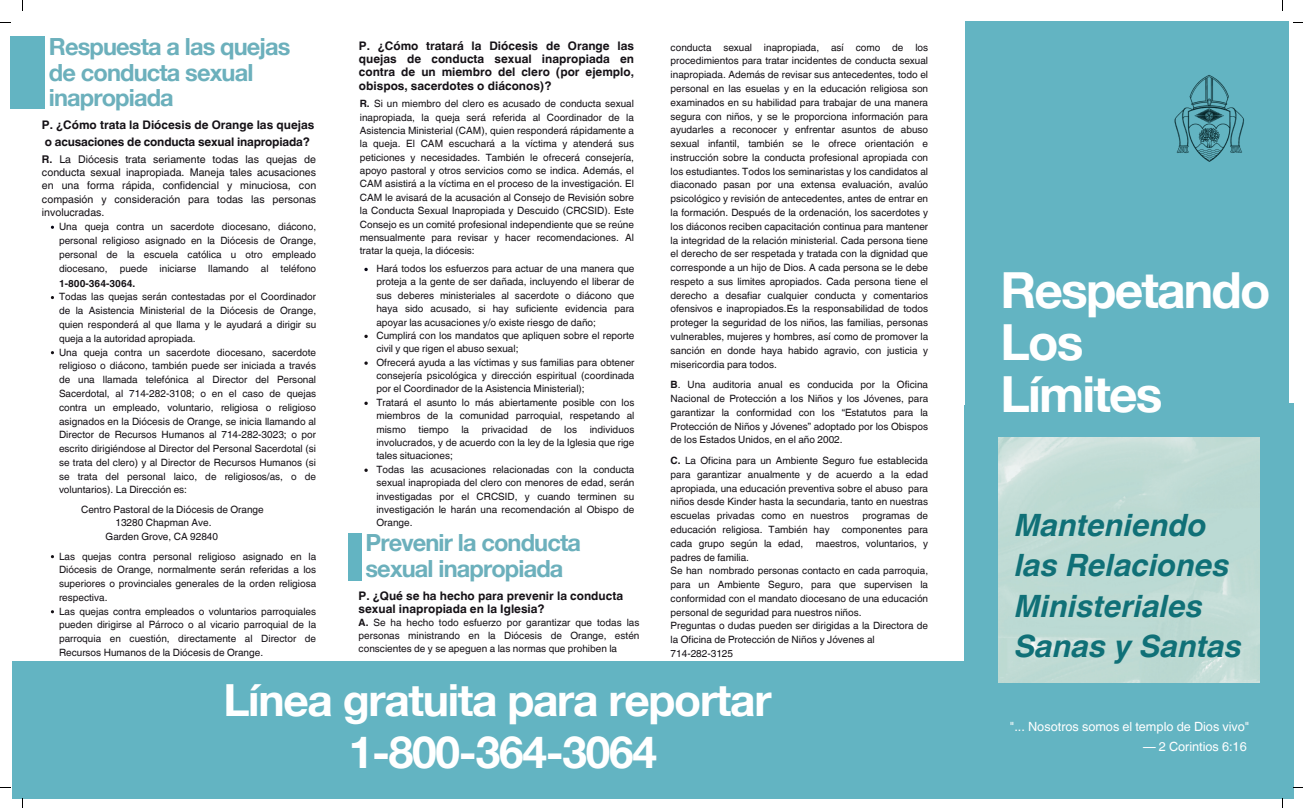
<style>
.page{position:relative;width:1303px;height:808px;background:#fff}
.page>*{position:absolute;margin:0;border:0;box-sizing:border-box;transform-origin:0 0}
.t1{font:700 49.75px/52.2px "Helvetica Neue";letter-spacing:-.035em;color:#fff}
.t2{font:700 44.25px/52.2px "Helvetica Neue";letter-spacing:-.03em;color:#fff;text-align:center}
.t3{font:italic 700 30.75px/40.5px "Helvetica World";color:#107077}
.t4{font:700 23.62px/25.6px "Helvetica Neue";letter-spacing:-.035em;color:#6cb0bc}
.t5{font:12.62px "Helvetica World";color:#fff}
.t6{font:700 11.75px/13.2px "Helvetica World";color:#151116}
.t7{font:10.62px/13.2px "Helvetica World";color:#151116;text-align:justify}
.t8{font:10px/13.8px "Helvetica World";color:#151116;text-align:justify}
.t9{font:700 10px "Helvetica World";color:#151116}
.s1{font-weight:700}
</style>
<div class="page">
<div style="left:964px;top:22px;width:324px;height:415px;background:#63b4c2"></div>
<img style="left:1174px;top:75px;width:70px;height:87px">
<img style="left:998px;top:437px;width:262px;height:246px">
<div style="left:964px;top:405px;width:34px;height:319px;background:#63b4c2"></div>
<div style="left:981px;top:683px;width:312px;height:115px;background:#63b4c2"></div>
<div style="left:1260px;top:403px;width:33px;height:308px;background:#63b4c2"></div>
<div style="left:10px;top:36px;width:35px;height:73px;background:#63b4c2"></div>
<svg style="left:364px;top:268px;width:4px;height:3px"></svg>
<svg style="left:364px;top:335px;width:4px;height:3px"></svg>
<svg style="left:364px;top:361px;width:4px;height:4px"></svg>
<svg style="left:364px;top:401px;width:4px;height:4px"></svg>
<svg style="left:364px;top:468px;width:4px;height:4px"></svg>
<div style="left:12px;top:661px;width:969px;height:137px;background:#63b4c2"></div>
<div style="left:348px;top:532px;width:13px;height:48px;background:#63b4c2"></div>
<h3 class="t4" style="left:49px;top:33px;width:243px">Respuesta a las quejas de conducta sexual inapropiada</h3>
<p class="t6" style="left:42px;top:116px;width:274px;line-height:16.9px">P. ¿Cómo trata la Diócesis de Orange las quejas o acusaciones de conducta sexual inapropiada?</p>
<p class="t7" style="left:42px;top:152px;width:276px"><span class="s1">R.</span> La Diócesis trata seriamente todas las quejas de conducta sexual inapropiada. Maneja tales acusaciones en una forma rápida, confidencial y minuciosa, con compasión y consideración para todas las personas involucradas.</p>
<p class="t8" style="left:59px;top:220px;width:259px">Una queja contra un sacerdote diocesano, diácono, personal religioso asignado en la Diócesis de Orange, personal de la escuela católica u otro empleado diocesano, puede iniciarse llamando al teléfono</p>
<p class="t9" style="left:59px;top:277px;width:78px">1-800-364-3064.</p>
<p class="t8" style="left:59px;top:290px;width:259px;text-align:left">Todas las quejas serán contestadas por el Coordinador de la Asistencia Ministerial de la Diócesis de Orange, quien responderá al que llama y le ayudará a dirigir su queja a la autoridad apropiada.<br>Una queja contra un sacerdote diocesano, sacerdote religioso o diácono, también puede ser iniciada a través de una llamada telefónica al Director del Personal Sacerdotal, al 714-282-3108; o en el caso de quejas contra un empleado, voluntario, religiosa o religioso asignados en la Diócesis de Orange, se inicia llamando al Director de Recursos Humanos al 714-282-3023; o por escrito dirigiéndose al Director del Personal Sacerdotal (si se trata del clero) y al Director de Recursos Humanos (si se trata del personal laico, de religiosos/as, o de voluntarios). La Dirección es:</p>
<p class="t6" style="left:359px;top:39px;width:277px;text-align:justify">P. ¿Cómo tratará la Diócesis de Orange las quejas de conducta sexual inapropiada en contra de un miembro del clero (por ejemplo, obispos, sacerdotes o diáconos)?</p>
<p class="t8" style="left:360px;top:97px;width:276px;line-height:13.4px"><span class="s1">R.</span> Si un miembro del clero es acusado de conducta sexual inapropiada, la queja será referida al Coordinador de la Asistencia Ministerial (CAM), quien responderá rápidamente a la queja. El CAM escuchará a la víctima y atenderá sus peticiones y necesidades. También le ofrecerá consejería, apoyo pastoral y otros servicios como se indica. Además, el CAM asistirá a la víctima en el proceso de la investigación. El CAM le avisará de la acusación al Consejo de Revisión sobre la Conducta Sexual Inapropiada y Descuido (CRCSID). Este Consejo es un comité profesional independiente que se reúne mensualmente para revisar y hacer recomendaciones. Al tratar la queja, la diócesis:</p>
<p class="t8" style="left:376px;top:262px;width:259px;line-height:13.4px;text-align:left">Hará todos los esfuerzos para actuar de una manera que proteja a la gente de ser dañada, incluyendo el liberar de sus deberes ministeriales al sacerdote o diácono que haya sido acusado, si hay suficiente evidencia para apoyar las acusaciones y/o existe riesgo de daño; Cumplirá con los mandatos que apliquen sobre el reporte civil y que rigen el abuso sexual;<br>Ofrecerá ayuda a las víctimas y sus familias para obtener consejería psicológica y dirección espiritual (coordinada por el Coordinador de la Asistencia Ministerial);<br>Tratará el asunto lo más abiertamente posible con los miembros de la comunidad parroquial, respetando al mismo</p>
<p class="t8" style="left:670px;top:40px;width:259px">conducta sexual inapropiada, así como de los procedimientos para tratar incidentes de conducta sexual inapropiada. Además de revisar sus antecedentes, todo el personal en las esuelas y en la educación religiosa son examinados en su habilidad para trabajar de una manera segura con niños, y se le proporciona información para ayudarles a reconocer y enfrentar asuntos de abuso sexual infantil, también se le ofrece orientación e instrucción sobre la conducta profesional apropiada con los estudiantes. Todos los seminaristas y los candidatos al diaconado pasan por una extensa evaluación, avalúo psicológico y revisión de antecedentes, antes de entrar en la formación. Después de la ordenación, los sacerdotes y los diáconos reciben capacitación continua para mantener la integridad de la relación ministerial. Cada persona tiene el derecho de ser respetada y tratada con la dignidad que corresponde a un hijo de Dios. A cada persona se le debe respeto a sus limites apropiados. Cada persona tiene el derecho a desafiar cualquier conducta y comentarios ofensivos e inapropiados.Es la responsabilidad de todos proteger la seguridad de los niños, las familias, personas vulnerables, mujeres y hombres, así como de promover la sanción en donde haya habido agravio, con justicia y misericordia para todos.</p>
<p class="t8" style="left:670px;top:378px;width:259px"><span class="s1">B</span>. Una auditoria anual es conducida por la Oficina Nacional de Protección a los Niños y los Jóvenes, para garantizar la conformidad con los “Estatutos para la Protección de Niños y Jóvenes” adoptado por los Obispos de los Estados Unidos, en el año 2002.</p>
<p class="t8" style="left:670px;top:453px;width:259px"><span class="s1">C.</span> La Oficina para un Ambiente Seguro fue establecida para garantizar anualmente y de acuerdo a la edad apropiada, una educación preventiva sobre el abuso para niños desde Kinder hasta la secundaria, tanto en nuestras escuelas privadas como en nuestros</p>
<p class="t8" style="left:376px;top:422px;width:259px;line-height:13.4px;text-align:left;text-indent:213px">individuos involucrados, y de acuerdo con la ley de la Iglesia que rige tales situaciones;<br>Todas las acusaciones relacionadas con la conducta sexual inapropiada del clero con menores de edad, serán investigadas por el CRCSID, y cuando terminen su investigación le harán una recomendación al Obispo de Orange.</p>
<p class="t8" style="left:418px;top:422px;width:32px">tiempo</p>
<p class="t8" style="left:461px;top:422px;width:9px">la</p>
<p class="t8" style="left:482px;top:422px;width:47px">privacidad</p>
<p class="t8" style="left:540px;top:422px;width:13px">de</p>
<p class="t8" style="left:564px;top:422px;width:14px">los</p>
<p class="t8" style="left:81px;top:502px;width:184px">Centro Pastoral de la Diócesis de Orange</p>
<p class="t8" style="left:115px;top:516px;width:98px">13280 Chapman Ave.</p>
<p class="t8" style="left:106px;top:530px;width:114px">Garden Grove, CA 92840</p>
<p class="t8" style="left:670px;top:509px;width:259px;text-align:left;text-indent:192px">programas de educación religiosa. También hay componentes para cada grupo según la edad, maestros, voluntarios, y padres de familia.<br>Se han nombrado personas contacto en cada parroquia, para un Ambiente Seguro, para que supervisen la conformidad con el mandato diocesano de una educación personal de seguridad para nuestros niños.<br>Preguntas o dudas pueden ser dirigidas a la Directora de la Oficina de Protección de Niños y Jóvenes al</p>
<h2 class="t2" style="left:223px;top:673px;width:550px">Línea gratuita para reportar<br>1-800-364-3064</h2>
<h3 class="t4" style="left:365px;top:529px;width:217px">Prevenir la conducta sexual inapropiada</h3>
<p class="t8" style="left:59px;top:549px;width:259px;text-align:left">Las quejas contra personal religioso asignado en la Diócesis de Orange, normalmente serán referidas a los superiores o provinciales generales de la orden religiosa respectiva.<br>Las quejas contra empleados o voluntarios parroquiales pueden dirigirse al Párroco o al vicario parroquial de la parroquia en cuestión, directamente al Director de Recursos Humanos de la Diócesis de Orange.</p>
<p class="t6" style="left:358px;top:588px;width:266px">P. ¿Qué se ha hecho para prevenir la conducta sexual inapropiada en la Iglesia?</p>
<p class="t8" style="left:358px;top:615px;width:282px;line-height:13.4px"><span class="s1">A.</span> Se ha hecho todo esfuerzo por garantizar que todas las personas ministrando en la Diócesis de Orange, estén conscientes de y se apeguen a las normas que prohiben la</p>
<p class="t8" style="left:670px;top:646px;width:64px">714-282-3125</p>
<h1 class="t1" style="left:1000px;top:263px;width:271px">Respetando<br>Los<br>Límites</h1>
<h3 class="t3" style="left:1014px;top:505px;width:229px">Manteniendo las Relaciones<br>Ministeriales<br>Sanas y Santas</h3>
<p class="t5" style="left:1009px;top:719px;width:241px">"... Nosotros somos el templo de Dios vivo"</p>
<p class="t5" style="left:1143px;top:739px;width:105px">— 2 Corintios 6:16</p>
</div>
